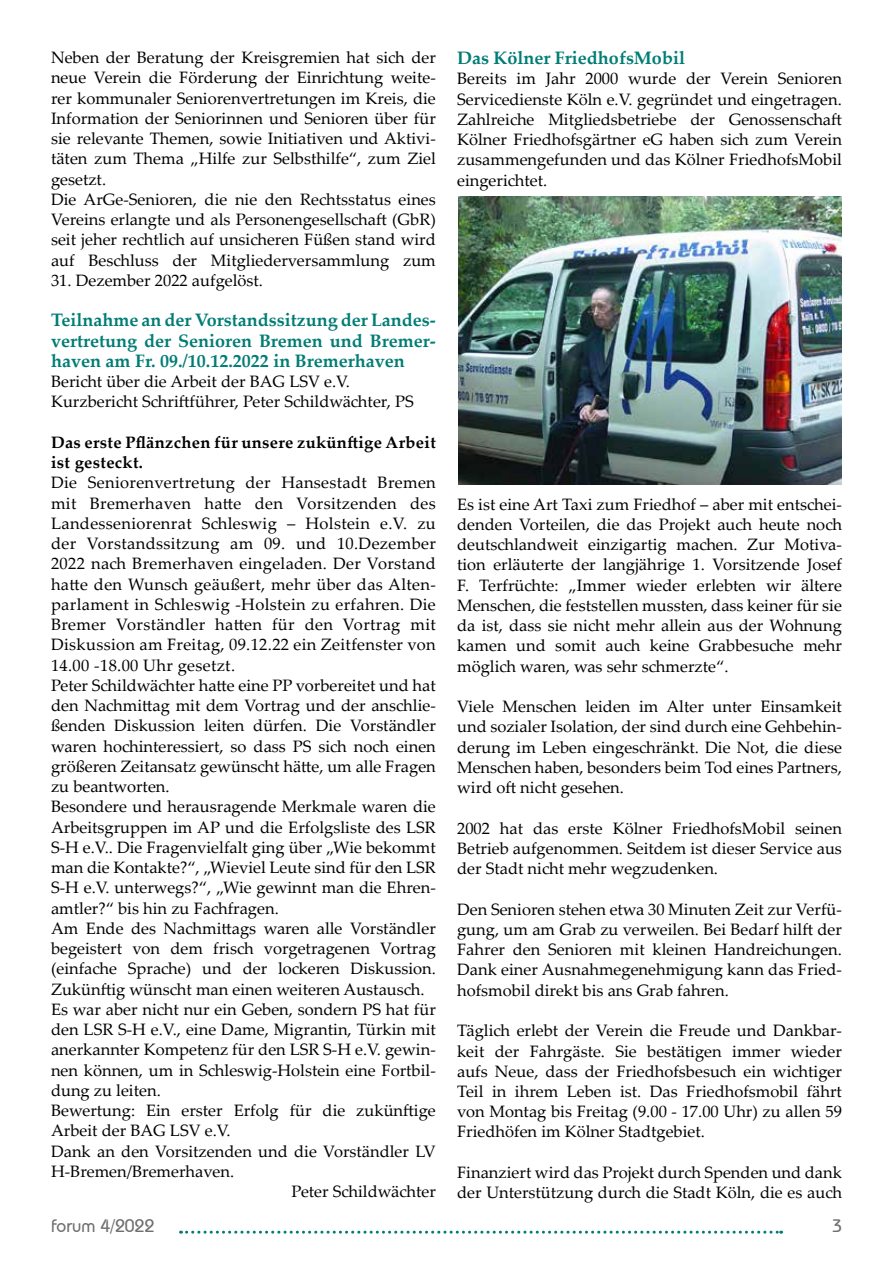
<style>
.page{position:relative;width:893px;height:1263px;background:#fff}
.page>*{position:absolute;margin:0;border:0;box-sizing:border-box;transform-origin:0 0}
.t1{font:700 18px/20.2px "Palatino Linotype";color:#007d75;text-align:justify}
.t2{font:500 18px "Bauhaus IT Cby BT";color:#706f6f}
.t3{font:16.5px/20.2px "Palatino Linotype";color:#000;text-align:justify}
.t4{font:16.5px "Palatino Linotype";letter-spacing:.02em;color:#000}
.t5{font:700 16.5px/20.2px "Palatino Linotype";letter-spacing:.02em;color:#000}
</style>
<div class="page">
<svg style="left:181px;top:1231px;width:601px;height:3px"></svg>
<img style="left:458px;top:197px;width:384px;height:288px">
<p class="t3" style="left:51px;top:47px;width:386px;text-align:left">Neben der Beratung der Kreisgremien hat sich der neue Verein die Förderung der Einrichtung weite&shy;rer kommunaler Seniorenvertretungen im Kreis, die Information der Seniorinnen und Senioren über für sie relevante Themen, sowie Initiativen und Aktivi&shy;täten zum Thema „Hilfe zur Selbsthilfe“, zum Ziel gesetzt.<br>Die ArGe-Senioren, die nie den Rechtsstatus eines Vereins erlangte und als Personengesellschaft (GbR) seit jeher rechtlich auf unsicheren Füßen stand wird auf Beschluss der Mitgliederversammlung zum</p>
<p class="t3" style="left:51px;top:269px;width:214px">31. Dezember 2022 aufgelöst.</p>
<p class="t1" style="left:51px;top:309px;width:386px">Teilnahme an der Vorstandssitzung der Landes&shy;vertretung der Senioren Bremen und Bremer&shy;haven am Fr. 09./10.12.2022 in Bremerhaven</p>
<p class="t3" style="left:51px;top:371px;width:364px">Bericht über die Arbeit der BAG LSV e.V.<br>Kurzbericht Schriftführer, Peter Schildwächter, PS</p>
<p class="t5" style="left:51px;top:432px;width:386px">Das erste Pflänzchen für unsere zukünftige Arbeit ist gesteckt.</p>
<p class="t4" style="left:51px;top:471px;width:386px">Die Seniorenvertretung der Hansestadt Bremen</p>
<p class="t4" style="left:51px;top:491px;width:386px">mit Bremerhaven hatte den Vorsitzenden des</p>
<p class="t4" style="left:51px;top:512px;width:386px">Landesseniorenrat Schleswig – Holstein e.V. zu</p>
<p class="t4" style="left:51px;top:532px;width:386px">der Vorstandssitzung am 09. und 10.Dezember</p>
<p class="t4" style="left:51px;top:552px;width:386px">2022 nach Bremerhaven eingeladen. Der Vorstand</p>
<p class="t4" style="left:51px;top:572px;width:386px">hatte den Wunsch geäußert, mehr über das Alten-</p>
<p class="t4" style="left:51px;top:592px;width:386px">parlament in Schleswig -Holstein zu erfahren. Die</p>
<p class="t4" style="left:51px;top:613px;width:386px">Bremer Vorständler hatten für den Vortrag mit</p>
<p class="t4" style="left:51px;top:633px;width:386px">Diskussion am Freitag, 09.12.22 ein Zeitfenster von</p>
<p class="t4" style="left:51px;top:653px;width:186px">14.00 -18.00 Uhr gesetzt.</p>
<p class="t3" style="left:51px;top:674px;width:386px">Peter Schildwächter hatte eine PP vorbereitet und hat</p>
<p class="t3" style="left:51px;top:695px;width:386px">den Nachmittag mit dem Vortrag und der anschlie-</p>
<p class="t3" style="left:51px;top:715px;width:386px">ßenden Diskussion leiten dürfen. Die Vorständler</p>
<p class="t3" style="left:51px;top:735px;width:386px">waren hochinteressiert, so dass PS sich noch einen</p>
<p class="t3" style="left:51px;top:755px;width:386px">größeren Zeitansatz gewünscht hätte, um alle Fragen</p>
<p class="t3" style="left:51px;top:776px;width:120px">zu beantworten.</p>
<p class="t3" style="left:51px;top:796px;width:386px">Besondere und herausragende Merkmale waren die</p>
<p class="t3" style="left:51px;top:816px;width:386px">Arbeitsgruppen im AP und die Erfolgsliste des LSR</p>
<p class="t3" style="left:51px;top:836px;width:386px">S-H e.V.. Die Fragenvielfalt ging über „Wie bekommt</p>
<p class="t3" style="left:51px;top:857px;width:386px">man die Kontakte?“, „Wieviel Leute sind für den LSR</p>
<p class="t3" style="left:51px;top:877px;width:386px">S-H e.V. unterwegs?“, „Wie gewinnt man die Ehren-</p>
<p class="t3" style="left:51px;top:897px;width:229px">amtler?“ bis hin zu Fachfragen.</p>
<p class="t3" style="left:51px;top:917px;width:386px">Am Ende des Nachmittags waren alle Vorständler</p>
<p class="t3" style="left:51px;top:938px;width:386px">begeistert von dem frisch vorgetragenen Vortrag</p>
<p class="t3" style="left:51px;top:958px;width:386px">(einfache Sprache) und der lockeren Diskussion.</p>
<p class="t3" style="left:51px;top:978px;width:375px">Zukünftig wünscht man einen weiteren Austausch.</p>
<p class="t3" style="left:51px;top:998px;width:386px">Es war aber nicht nur ein Geben, sondern PS hat für</p>
<p class="t3" style="left:51px;top:1019px;width:386px">den LSR S-H e.V., eine Dame, Migrantin, Türkin mit</p>
<p class="t3" style="left:51px;top:1039px;width:386px">anerkannter Kompetenz für den LSR S-H e.V. gewin-</p>
<p class="t3" style="left:51px;top:1059px;width:386px">nen können, um in Schleswig-Holstein eine Fortbil-</p>
<p class="t3" style="left:51px;top:1079px;width:111px">dung zu leiten.</p>
<p class="t3" style="left:51px;top:1100px;width:386px">Bewertung: Ein erster Erfolg für die zukünftige</p>
<p class="t3" style="left:51px;top:1120px;width:181px">Arbeit der BAG LSV e.V.</p>
<p class="t3" style="left:51px;top:1140px;width:386px">Dank an den Vorsitzenden und die Vorständler LV</p>
<p class="t3" style="left:51px;top:1160px;width:185px">H-Bremen/Bremerhaven.</p>
<p class="t3" style="left:292px;top:1181px;width:146px">Peter Schildwächter</p>
<p class="t1" style="left:457px;top:47px;width:229px">Das Kölner FriedhofsMobil</p>
<p class="t3" style="left:457px;top:68px;width:386px">Bereits im Jahr 2000 wurde der Verein Senioren Servicedienste Köln e.V. gegründet und eingetragen.<br>Zahlreiche Mitgliedsbetriebe der Genossenschaft Kölner Friedhofsgärtner eG haben sich zum Verein zusammengefunden und das Kölner FriedhofsMobil eingerichtet.</p>
<p class="t3" style="left:457px;top:493px;width:386px">Es ist eine Art Taxi zum Friedhof – aber mit entschei&shy;denden Vorteilen, die das Projekt auch heute noch deutschlandweit einzigartig machen. Zur Motiva&shy;tion erläuterte der langjährige 1. Vorsitzende Josef F. Terfrüchte: „Immer wieder erlebten wir ältere Menschen, die feststellen mussten, dass keiner für sie da ist, dass sie nicht mehr allein aus der Wohnung kamen und somit auch keine Grabbesuche mehr möglich waren, was sehr schmerzte“.</p>
<p class="t3" style="left:457px;top:696px;width:386px">Viele Menschen leiden im Alter unter Einsamkeit und sozialer Isolation, der sind durch eine Gehbehin&shy;derung im Leben eingeschränkt. Die Not, die diese Menschen haben, besonders beim Tod eines Partners, wird oft nicht gesehen.</p>
<p class="t3" style="left:457px;top:817px;width:386px">2002 hat das erste Kölner FriedhofsMobil seinen Betrieb aufgenommen. Seitdem ist dieser Service aus der Stadt nicht mehr wegzudenken.</p>
<p class="t3" style="left:457px;top:898px;width:386px">Den Senioren stehen etwa 30 Minuten Zeit zur Verfü&shy;gung, um am Grab zu verweilen. Bei Bedarf hilft der Fahrer den Senioren mit kleinen Handreichungen.<br>Dank einer Ausnahmegenehmigung kann das Fried&shy;hofsmobil direkt bis ans Grab fahren.</p>
<p class="t3" style="left:457px;top:1020px;width:386px">Täglich erlebt der Verein die Freude und Dankbar&shy;keit der Fahrgäste. Sie bestätigen immer wieder aufs Neue, dass der Friedhofsbesuch ein wichtiger Teil in ihrem Leben ist. Das Friedhofsmobil fährt von Montag bis Freitag (9.00 - 17.00 Uhr) zu allen 59<br>Friedhöfen im Kölner Stadtgebiet.</p>
<p class="t3" style="left:457px;top:1161px;width:386px">Finanziert wird das Projekt durch Spenden und dank der Unterstützung durch die Stadt Köln, die es auch</p>
<p class="t2" style="left:51px;top:1215px;width:105px">forum 4/2022</p>
<p class="t2" style="left:832px;top:1215px;width:11px">3</p>
</div>
